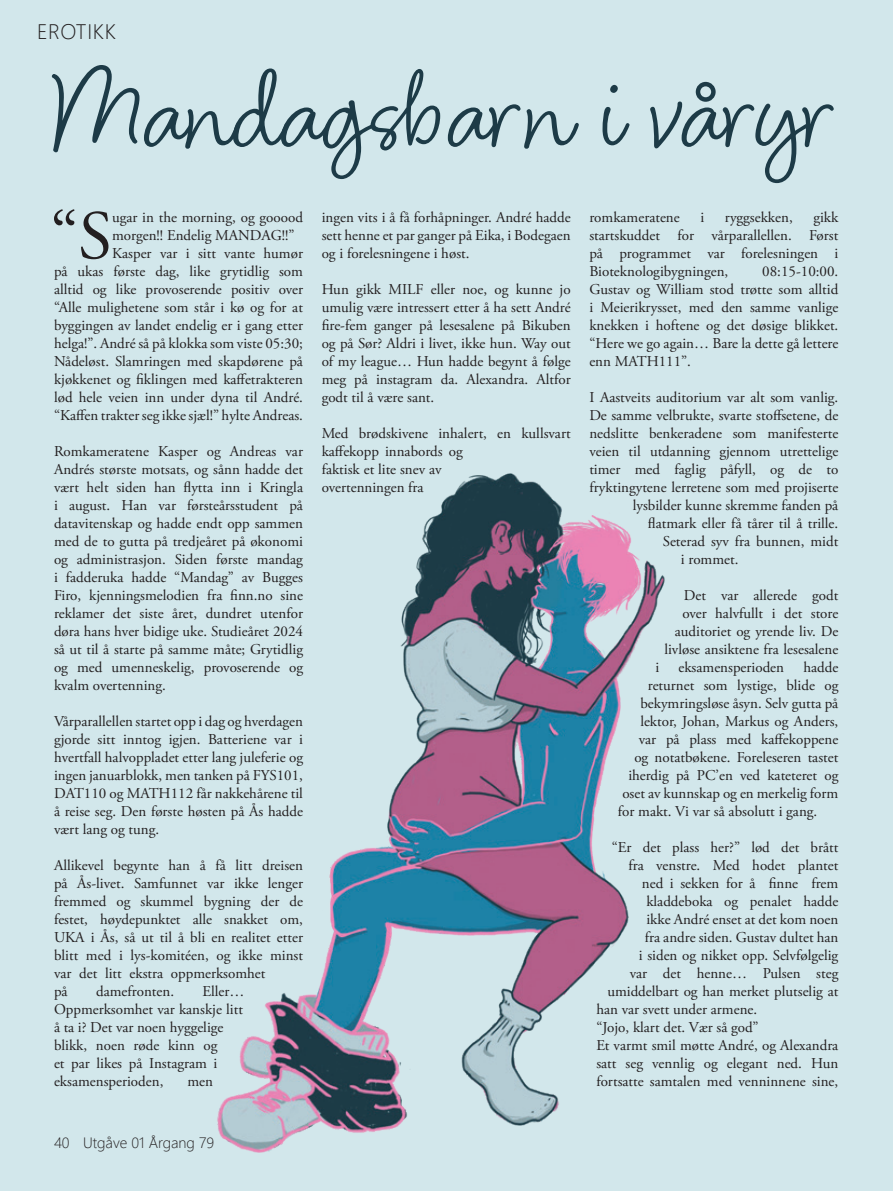
<style>
.page{position:relative;width:893px;height:1191px;background:#d2e7eb}
.page>*{position:absolute;margin:0;border:0;box-sizing:border-box;transform-origin:0 0}
.t1{font:112.35px "Blithe";color:#1d3b47}
.t2{font:69.3px "Adobe Garamond Pro";color:#231f20}
.t3{font:300 21px "Segoe UI";letter-spacing:.035em;color:#231f20}
.t4{font:15px/18px "Adobe Garamond Pro";letter-spacing:-.02em;color:#231f20;text-align:justify}
.t5{font:15px "Adobe Garamond Pro";color:#231f20}
.t6{font:300 15px "Segoe UI";color:#231f20}
</style>
<div class="page">
<img style="left:217px;top:473px;width:448px;height:680px">
<h3 class="t3" style="left:37px;top:11px;width:80px">EROTIKK</h3>
<h1 class="t1" style="left:54px;top:41px;width:786px">Mandagsbarn i våryr</h1>
<h2 class="t2" style="left:50px;top:195px;width:63px">“S</h2>
<p class="t4" style="left:112px;top:209px;width:192px">ugar in the morning, og gooood</p>
<p class="t5" style="left:112px;top:226px;width:184px">morgen!! Endelig MANDAG!!”</p>
<p class="t4" style="left:112px;top:245px;width:192px">Kasper var i sitt vante humør</p>
<p class="t4" style="left:54px;top:263px;width:250px">på ukas første dag, like grytidlig som</p>
<p class="t4" style="left:54px;top:281px;width:250px">alltid og like provoserende positiv over</p>
<p class="t4" style="left:54px;top:299px;width:250px">“Alle mulighetene som står i kø og for at</p>
<p class="t4" style="left:54px;top:317px;width:251px">byggingen av landet endelig er i gang etter</p>
<p class="t4" style="left:54px;top:335px;width:250px">helga!”. André så på klokka som viste 05:30;</p>
<p class="t4" style="left:54px;top:353px;width:251px">Nådeløst. Slamringen med skapdørene på</p>
<p class="t4" style="left:54px;top:371px;width:250px">kjøkkenet og fiklingen med kaffetrakteren</p>
<p class="t4" style="left:54px;top:389px;width:251px">lød hele veien inn under dyna til André.</p>
<p class="t4" style="left:54px;top:407px;width:250px">“Kaffen trakter seg ikke sjæl!” hylte Andreas.</p>
<p class="t4" style="left:54px;top:443px;width:251px">Romkameratene Kasper og Andreas var Andrés største motsats, og sånn hadde det vært helt siden han flytta inn i Kringla i august. Han var førsteårsstudent på datavitenskap og hadde endt opp sammen med de to gutta på tredjeåret på økonomi og administrasjon. Siden første mandag i fadderuka hadde “Mandag” av Bugges Firo, kjenningsmelodien fra finn.no sine reklamer det siste året, dundret utenfor døra hans hver bidige uke. Studieåret 2024 så ut til å starte på samme måte; Grytidlig og med umenneskelig, provoserende og kvalm overtenning.</p>
<p class="t4" style="left:54px;top:713px;width:251px">Vårparallellen startet opp i dag og hverdagen gjorde sitt inntog igjen. Batteriene var i hvertfall halvoppladet etter lang juleferie og ingen januarblokk, men tanken på FYS101, DAT110 og MATH112 får nakkehårene til å reise seg. Den første høsten på Ås hadde vært lang og tung.</p>
<p class="t4" style="left:54px;top:857px;width:251px;text-align:left">Allikevel begynte han å få litt dreisen på Ås-livet. Samfunnet var ikke lenger fremmed og skummel bygning der de festet, høydepunktet alle snakket om, UKA i Ås, så ut til å bli en realitet etter blitt med i lys-komitéen, og ikke minst var det litt ekstra oppmerksomhet<br>på</p>
<p class="t4" style="left:54px;top:983px;width:192px;text-align:left;text-indent:149px">Eller…<br>Oppmerksomhet var kanskje litt å ta i? Det var noen hyggelige blikk, noen røde kinn og<br>et par likes på Instagram i eksamensperioden,</p>
<p class="t4" style="left:96px;top:983px;width:80px">damefronten.</p>
<p class="t4" style="left:187px;top:1073px;width:27px">men</p>
<p class="t6" style="left:54px;top:1128px;width:162px">40 Utgåve 01 Årgang 79</p>
<p class="t4" style="left:322px;top:209px;width:251px">ingen vits i å få forhåpninger. André hadde sett henne et par ganger på Eika, i Bodegaen og i forelesningene i høst.</p>
<p class="t4" style="left:322px;top:281px;width:251px">Hun gikk MILF eller noe, og kunne jo umulig være intressert etter å ha sett André fire-fem ganger på lesesalene på Bikuben og på Sør? Aldri i livet, ikke hun. Way out of my league… Hun hadde begynt å følge meg på instagram da. Alexandra. Altfor godt til å være sant.</p>
<p class="t4" style="left:322px;top:425px;width:251px;text-align:left">Med brødskivene inhalert, en kullsvart kaffekopp innabords og<br>faktisk et lite snev av<br>overtenningen fra</p>
<p class="t4" style="left:589px;top:209px;width:251px;text-indent:224px">gikk startskuddet for vårparallellen. Først på programmet var forelesningen i Bioteknologibygningen,</p>
<p class="t4" style="left:589px;top:209px;width:92px">romkameratene</p>
<p class="t4" style="left:700px;top:209px;width:5px">i</p>
<p class="t4" style="left:725px;top:209px;width:70px">ryggsekken,</p>
<p class="t4" style="left:589px;top:263px;width:251px;text-indent:173px">08:15-10:00.<br>Gustav og William stod trøtte som alltid i Meierikrysset, med den samme vanlige knekken i hoftene og det døsige blikket. “Here we go again… Bare la dette gå lettere enn MATH111”.</p>
<p class="t4" style="left:589px;top:389px;width:250px">I Aastveits auditorium var alt som vanlig.</p>
<p class="t4" style="left:589px;top:407px;width:251px">De samme velbrukte, svarte stoffsetene, de</p>
<p class="t4" style="left:589px;top:425px;width:250px">nedslitte benkeradene som manifesterte</p>
<p class="t4" style="left:589px;top:443px;width:250px">veien til utdanning gjennom utrettelige</p>
<p class="t4" style="left:589px;top:461px;width:250px">timer med faglig påfyll, og de to</p>
<p class="t4" style="left:589px;top:479px;width:251px">fryktingytene lerretene som med projiserte</p>
<p class="t4" style="left:633px;top:497px;width:207px">lysbilder kunne skremme fanden på</p>
<p class="t4" style="left:648px;top:515px;width:192px">flatmark eller få tårer til å trille.</p>
<p class="t4" style="left:663px;top:533px;width:177px">Seterad syv fra bunnen, midt</p>
<p class="t4" style="left:681px;top:551px;width:59px">i rommet.</p>
<p class="t4" style="left:664px;top:587px;width:176px;text-align:right">Det var allerede godt over halvfullt i det store auditoriet og yrende liv. De livløse ansiktene fra lesesalene</p>
<p class="t4" style="left:655px;top:659px;width:5px">i</p>
<p class="t4" style="left:678px;top:659px;width:107px">eksamensperioden</p>
<p class="t4" style="left:803px;top:659px;width:36px">hadde</p>
<p class="t4" style="left:648px;top:677px;width:192px">returnet som lystige, blide og</p>
<p class="t4" style="left:640px;top:695px;width:200px">bekymringsløse åsyn. Selv gutta på</p>
<p class="t4" style="left:640px;top:713px;width:199px">lektor, Johan, Markus og Anders,</p>
<p class="t4" style="left:639px;top:731px;width:201px">var på plass med kaffekoppene</p>
<p class="t4" style="left:634px;top:749px;width:205px">og notatbøkene. Foreleseren tastet</p>
<p class="t4" style="left:628px;top:767px;width:212px">iherdig på PC’en ved kateteret og</p>
<p class="t4" style="left:622px;top:785px;width:217px">oset av kunnskap og en merkelig form</p>
<p class="t4" style="left:618px;top:803px;width:201px">for makt. Vi var så absolutt i gang.</p>
<p class="t4" style="left:612px;top:839px;width:228px">“Er det plass her?” lød det brått</p>
<p class="t4" style="left:628px;top:857px;width:212px">fra venstre. Med hodet plantet</p>
<p class="t4" style="left:642px;top:875px;width:198px">ned i sekken for å finne frem</p>
<p class="t4" style="left:646px;top:893px;width:193px">kladdeboka og penalet hadde</p>
<p class="t4" style="left:646px;top:911px;width:193px">ikke André enset at det kom noen</p>
<p class="t4" style="left:645px;top:929px;width:195px">fra andre siden. Gustav dultet han</p>
<p class="t4" style="left:639px;top:947px;width:201px">i siden og nikket opp. Selvfølgelig</p>
<p class="t4" style="left:630px;top:965px;width:210px">var det henne… Pulsen steg</p>
<p class="t4" style="left:607px;top:983px;width:233px">umiddelbart og han merket plutselig at</p>
<p class="t4" style="left:596px;top:1001px;width:162px">han var svett under armene.</p>
<p class="t4" style="left:596px;top:1019px;width:164px">“Jojo, klart det. Vær så god”</p>
<p class="t4" style="left:596px;top:1037px;width:244px">Et varmt smil møtte André, og Alexandra</p>
<p class="t4" style="left:596px;top:1055px;width:244px">satt seg vennlig og elegant ned. Hun</p>
<p class="t4" style="left:596px;top:1073px;width:243px">fortsatte samtalen med venninnene sine,</p>
</div>
